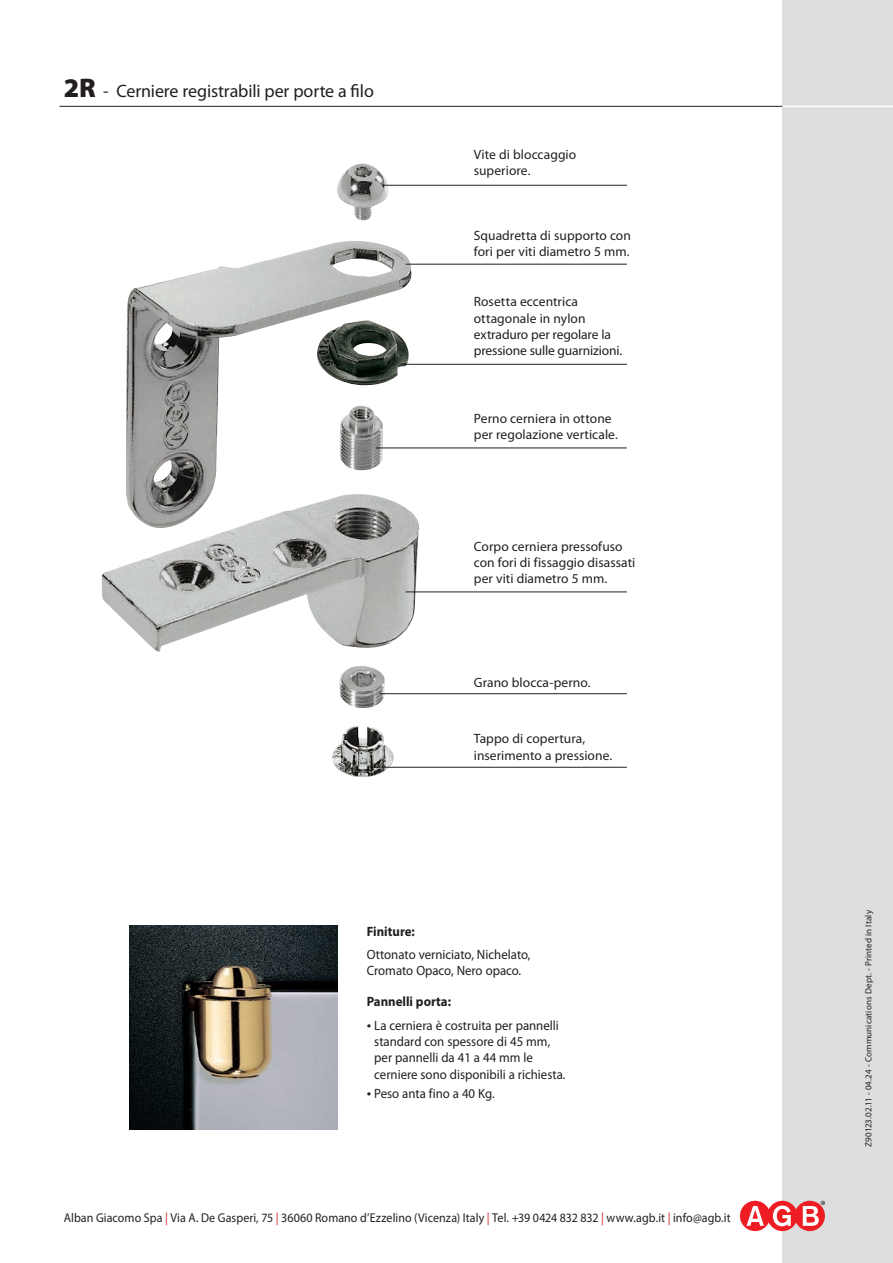
<style>
.page{position:relative;width:893px;height:1263px;background:#fff}
.page>*{position:absolute;margin:0;border:0;box-sizing:border-box;transform-origin:0 0}
.t1{font:18px "Myriad Pro";letter-spacing:-.005em;color:#231f20}
.t2{font:13.5px/16.2px "Myriad Pro";color:#231f20}
.t3{font:13.5px/16.2px "Myriad Pro";color:#231f20;scale:.95 1}
.t4{font:700 13.5px "Myriad Pro";color:#231f20;scale:.95 1}
.t5{font:12.75px "Myriad Pro";letter-spacing:.005em;color:#231f20;scale:.94 1}
.t6{font:9px "Myriad Pro";letter-spacing:.015em;color:#231f20}
.s1{font-weight:900;font-size:27px}
.s2{color:#d1232a}
</style>
<div class="page">
<div style="left:782px;top:0;width:111px;height:1263px;background:#dcdddf"></div>
<hr style="left:782px;top:106px;width:111px;height:1px;background:#fff">
<hr style="left:60px;top:106px;width:722px;height:1px;background:#231f20">
<svg style="left:740px;top:1201px;width:85px;height:30px"></svg>
<img style="left:102px;top:163px;width:323px;height:545px">
<hr style="left:406px;top:264px;width:221px;height:1px;background:#231f20">
<hr style="left:382px;top:185px;width:245px;height:1px;background:#231f20">
<hr style="left:406px;top:364px;width:221px;height:1px;background:#231f20">
<hr style="left:376px;top:448px;width:251px;height:1px;background:#231f20">
<hr style="left:406px;top:592px;width:221px;height:1px;background:#231f20">
<hr style="left:380px;top:693px;width:247px;height:1px;background:#231f20">
<hr style="left:373px;top:767px;width:254px;height:1px;background:#231f20">
<img style="left:129px;top:925px;width:208px;height:204px">
<h1 class="t1" style="left:64px;top:81px;width:312px"><span class="s1">2R</span> - Cerniere registrabili per porte a filo</h1>
<p class="t2" style="left:474px;top:146px;width:104px">Vite di bloccaggio superiore.</p>
<p class="t2" style="left:474px;top:228px;width:159px">Squadretta di supporto con fori per viti diametro 5 mm.</p>
<p class="t2" style="left:474px;top:294px;width:150px">Rosetta eccentrica ottagonale in nylon extraduro per regolare la pressione sulle guarnizioni.</p>
<p class="t2" style="left:474px;top:410px;width:146px">Perno cerniera in ottone per regolazione verticale.</p>
<p class="t2" style="left:474px;top:539px;width:163px">Corpo cerniera pressofuso con fori di fissaggio disassati per viti diametro 5 mm.</p>
<p class="t2" style="left:474px;top:675px;width:118px">Grano blocca-perno.</p>
<p class="t2" style="left:474px;top:731px;width:140px">Tappo di copertura, inserimento a pressione.</p>
<p class="t4" style="left:367px;top:922px;width:52px">Finiture:</p>
<p class="t3" style="left:367px;top:947px;width:174px">Ottonato verniciato, Nichelato,<br>Cromato Opaco, Nero opaco.</p>
<p class="t4" style="left:367px;top:993px;width:90px">Pannelli porta:</p>
<p class="t3" style="left:374px;top:1018px;width:203px;text-indent:-8px"><sup>●</sup> La cerniera è costruita per pannelli standard con spessore di 45 mm, per pannelli da 41 a 44 mm le cerniere sono disponibili a richiesta.</p>
<p class="t3" style="left:367px;top:1085px;width:136px"><sup>●</sup> Peso anta fino a 40 Kg.</p>
<p class="t5" style="left:64px;top:1210px;width:711px">Alban Giacomo Spa <span class="s2">|</span> Via A. De Gasperi, 75 <span class="s2">|</span> 36060 Romano d’Ezzelino (Vicenza) Italy <span class="s2">|</span> Tel. +39 0424 832 832 <span class="s2">|</span> www.agb.it <span class="s2">|</span> info@agb.it</p>
<p class="t6" style="left:863px;top:1147px;width:238px;rotate:-90deg">Z90123.02.11 - 04.24 - Communications Dept. - Printed in Italy</p>
</div>
